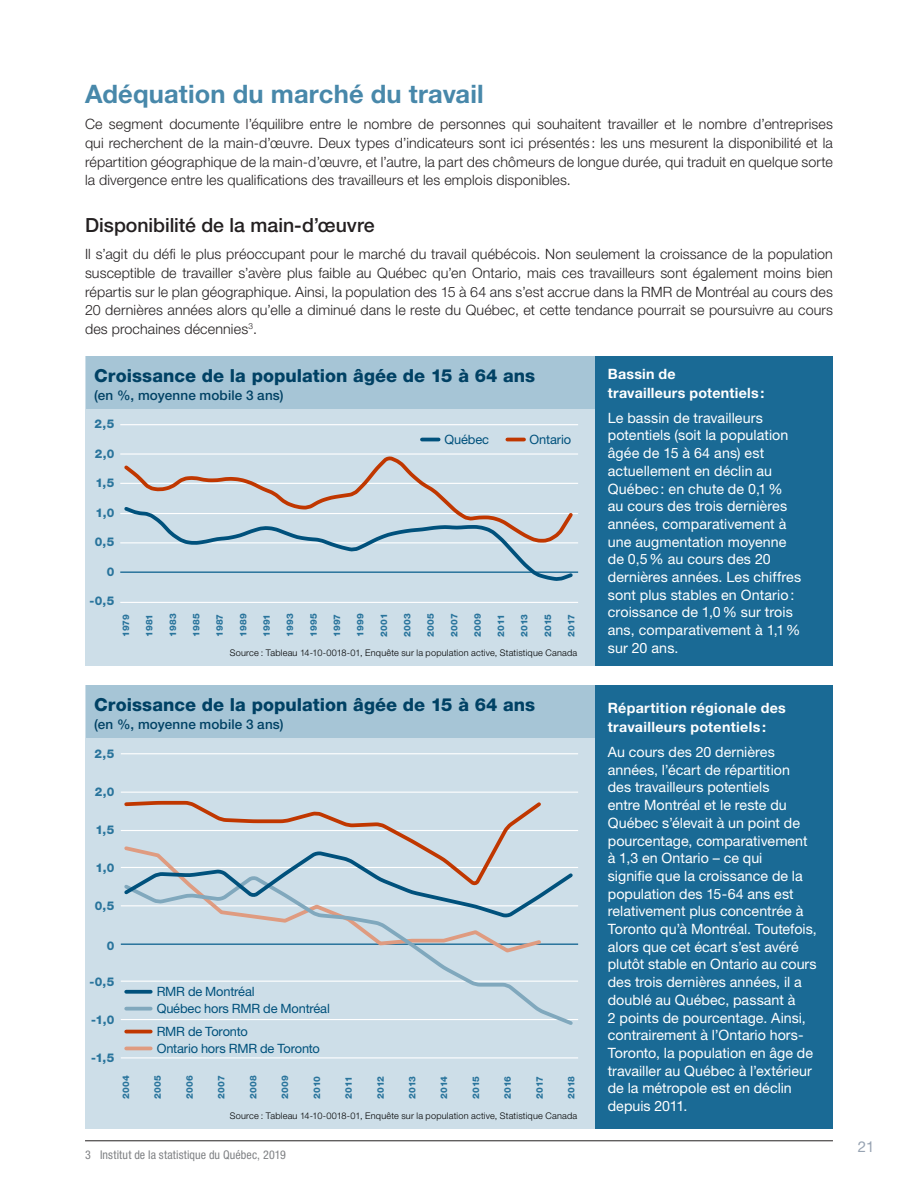
<style>
.page{position:relative;width:918px;height:1188px;background:#fff}
.page>*{position:absolute;margin:0;border:0;box-sizing:border-box;transform-origin:0 0}
.GRAPH_droite{font:700 25.5px "Helvetica Neue LT Std";letter-spacing:.005em;color:#4888aa}
.Petit_sous-titre{font:500 19.5px "Helvetica Neue LT Std";color:#231f20}
.G_titre{font:800 18px "Helvetica Neue LT Std";color:#004164}
.t1{font:15px "Helvetica Neue LT Std";color:#97a3b2}
.GRAPH_droite-2{font:14.25px/17.7px "Helvetica Neue LT Std";letter-spacing:.005em;color:#fff}
.Texte_RÉG{font:300 14.25px/18.8px "Helvetica Neue LT Std";letter-spacing:.01em;color:#231f20;text-align:justify}
.GRAPH_droite-3{font:700 14.25px/18.8px "Helvetica Neue LT Std";letter-spacing:.02em;color:#fff}
.G_titre-2{font:500 13.5px "Helvetica Neue LT Std";letter-spacing:.01em;color:#004164}
.t2{font:12.9px/17px "Helvetica Neue LT Std";letter-spacing:-.015em;color:#00517c}
.t3{font:800 12.15px "Helvetica Neue LT Std";color:#29749c}
.B_D_P{font:condensed 12px "Helvetica Neue LT Std";letter-spacing:.01em;color:#808285}
.t4{font:300 9.15px "Helvetica Neue LT Std";letter-spacing:.02em;color:#000}
.t5{font:800 9.15px "Helvetica Neue LT Std";letter-spacing:.025em;color:#29749c}
</style>
<div class="page">
<hr style="left:85px;top:1140px;width:748px;height:1px;background:#231f20">
<div style="left:85px;top:685px;width:748px;height:444px;background:#cddee8"></div>
<div style="left:86px;top:685px;width:746px;height:53px;background:#a6c5d6"></div>
<div style="left:595px;top:685px;width:238px;height:444px;background:#1a6a95"></div>
<div style="left:85px;top:356px;width:748px;height:309px;background:#cddee8"></div>
<div style="left:86px;top:356px;width:746px;height:53px;background:#a6c5d6"></div>
<hr style="left:422px;top:438px;width:17px;height:3px;background:#00517c">
<hr style="left:507px;top:438px;width:17px;height:3px;background:#c03700">
<hr style="left:120px;top:602px;width:458px;height:1px;background:#fff">
<hr style="left:120px;top:542px;width:458px;height:1px;background:#fff">
<hr style="left:120px;top:513px;width:458px;height:1px;background:#fff">
<hr style="left:120px;top:483px;width:458px;height:1px;background:#fff">
<hr style="left:120px;top:453px;width:458px;height:2px;background:#fff">
<hr style="left:120px;top:424px;width:458px;height:1px;background:#fff">
<hr style="left:120px;top:571px;width:458px;height:2px;background:#29749c">
<svg style="left:121px;top:453px;width:455px;height:128px"></svg>
<div style="left:595px;top:356px;width:238px;height:310px;background:#1a6a95"></div>
<hr style="left:121px;top:1057px;width:457px;height:1px;background:#fff">
<hr style="left:121px;top:1019px;width:457px;height:1px;background:#fff">
<hr style="left:121px;top:981px;width:457px;height:1px;background:#fff">
<hr style="left:121px;top:905px;width:457px;height:1px;background:#fff">
<hr style="left:121px;top:867px;width:457px;height:1px;background:#fff">
<hr style="left:121px;top:830px;width:457px;height:1px;background:#fff">
<hr style="left:121px;top:792px;width:457px;height:1px;background:#fff">
<hr style="left:121px;top:753px;width:457px;height:1px;background:#fff">
<hr style="left:121px;top:943px;width:457px;height:2px;background:#29749c">
<svg style="left:121px;top:921px;width:455px;height:104px"></svg>
<hr style="left:126px;top:1030px;width:25px;height:3px;background:#c03700">
<hr style="left:126px;top:1047px;width:25px;height:3px;background:#df9b80">
<svg style="left:126px;top:990px;width:25px;height:4px"></svg>
<svg style="left:126px;top:1007px;width:25px;height:4px"></svg>
<svg style="left:121px;top:800px;width:455px;height:121px"></svg>
<p class="GRAPH_droite" style="left:85px;top:78px;width:400px">Adéquation du marché du travail</p>
<p class="Texte_RÉG" style="left:85px;top:114px;width:749px">Ce segment documente l’équilibre entre le nombre de personnes qui souhaitent travailler et le nombre d’entreprises qui recherchent de la main-d’œuvre. Deux types d’indicateurs sont ici présentés : les uns mesurent la disponibilité et la répartition géographique de la main-d’œuvre, et l’autre, la part des chômeurs de longue durée, qui traduit en quelque sorte la divergence entre les qualifications des travailleurs et les emplois disponibles.</p>
<p class="Petit_sous-titre" style="left:85px;top:213px;width:291px">Disponibilité de la main-d’œuvre</p>
<p class="Texte_RÉG" style="left:85px;top:244px;width:750px">Il s’agit du défi le plus préoccupant pour le marché du travail québécois. Non seulement la croissance de la population susceptible de travailler s’avère plus faible au Québec qu’en Ontario, mais ces travailleurs sont également moins bien répartis sur le plan géographique. Ainsi, la population des 15 à 64 ans s’est accrue dans la RMR de Montréal au cours des 20 dernières années alors qu’elle a diminué dans le reste du Québec, et cette tendance pourrait se poursuivre au cours des prochaines décennies<sup>3</sup>.</p>
<p class="G_titre" style="left:94px;top:365px;width:442px">Croissance de la population âgée de 15 à 64 ans</p>
<p class="G_titre-2" style="left:94px;top:388px;width:191px">(en %, moyenne mobile 3 ans)</p>
<p class="t3" style="left:95px;top:416px;width:21px">2,5</p>
<p class="t3" style="left:95px;top:446px;width:21px">2,0</p>
<p class="t3" style="left:95px;top:476px;width:20px">1,5</p>
<p class="t3" style="left:96px;top:505px;width:20px">1,0</p>
<p class="t3" style="left:95px;top:535px;width:21px">0,5</p>
<p class="t3" style="left:107px;top:564px;width:9px">0</p>
<p class="t3" style="left:90px;top:594px;width:26px">-0,5</p>
<p class="t2" style="left:445px;top:431px;width:46px">Québec</p>
<p class="t2" style="left:530px;top:431px;width:43px">Ontario</p>
<p class="t5" style="left:120px;top:637px;width:24px;rotate:-90deg">1979</p>
<p class="t5" style="left:144px;top:637px;width:24px;rotate:-90deg">1981</p>
<p class="t5" style="left:167px;top:637px;width:25px;rotate:-90deg">1983</p>
<p class="t5" style="left:191px;top:637px;width:25px;rotate:-90deg">1985</p>
<p class="t5" style="left:214px;top:637px;width:25px;rotate:-90deg">1987</p>
<p class="t5" style="left:238px;top:637px;width:25px;rotate:-90deg">1989</p>
<p class="t5" style="left:261px;top:637px;width:25px;rotate:-90deg">1991</p>
<p class="t5" style="left:285px;top:637px;width:25px;rotate:-90deg">1993</p>
<p class="t5" style="left:308px;top:637px;width:25px;rotate:-90deg">1995</p>
<p class="t5" style="left:331px;top:637px;width:25px;rotate:-90deg">1997</p>
<p class="t5" style="left:355px;top:637px;width:25px;rotate:-90deg">1999</p>
<p class="t5" style="left:378px;top:637px;width:25px;rotate:-90deg">2001</p>
<p class="t5" style="left:402px;top:637px;width:25px;rotate:-90deg">2003</p>
<p class="t5" style="left:425px;top:637px;width:25px;rotate:-90deg">2005</p>
<p class="t5" style="left:449px;top:637px;width:25px;rotate:-90deg">2007</p>
<p class="t5" style="left:472px;top:637px;width:25px;rotate:-90deg">2009</p>
<p class="t5" style="left:496px;top:637px;width:24px;rotate:-90deg">2011</p>
<p class="t5" style="left:519px;top:637px;width:24px;rotate:-90deg">2013</p>
<p class="t5" style="left:542px;top:637px;width:25px;rotate:-90deg">2015</p>
<p class="t5" style="left:566px;top:637px;width:24px;rotate:-90deg">2017</p>
<p class="t4" style="left:230px;top:647px;width:349px">Source : Tableau 14-10-0018-01, Enquête sur la population active, Statistique Canada</p>
<p class="G_titre" style="left:94px;top:694px;width:442px">Croissance de la population âgée de 15 à 64 ans</p>
<p class="G_titre-2" style="left:94px;top:717px;width:191px">(en %, moyenne mobile 3 ans)</p>
<p class="t3" style="left:95px;top:747px;width:21px">2,5</p>
<p class="t3" style="left:95px;top:785px;width:21px">2,0</p>
<p class="t3" style="left:95px;top:823px;width:20px">1,5</p>
<p class="t3" style="left:96px;top:861px;width:20px">1,0</p>
<p class="t3" style="left:95px;top:899px;width:21px">0,5</p>
<p class="t3" style="left:107px;top:938px;width:9px">0</p>
<p class="t3" style="left:90px;top:974px;width:26px">-0,5</p>
<p class="t3" style="left:91px;top:1012px;width:25px">-1,0</p>
<p class="t3" style="left:91px;top:1050px;width:25px">-1,5</p>
<p class="t2" style="left:157px;top:983px;width:175px">RMR de Montréal<br>Québec hors RMR de Montréal</p>
<p class="t2" style="left:157px;top:1023px;width:165px">RMR de Toronto<br>Ontario hors RMR de Toronto</p>
<p class="t5" style="left:120px;top:1099px;width:25px;rotate:-90deg">2004</p>
<p class="t5" style="left:152px;top:1099px;width:25px;rotate:-90deg">2005</p>
<p class="t5" style="left:184px;top:1099px;width:25px;rotate:-90deg">2006</p>
<p class="t5" style="left:216px;top:1099px;width:25px;rotate:-90deg">2007</p>
<p class="t5" style="left:248px;top:1099px;width:25px;rotate:-90deg">2008</p>
<p class="t5" style="left:280px;top:1099px;width:25px;rotate:-90deg">2009</p>
<p class="t5" style="left:311px;top:1099px;width:24px;rotate:-90deg">2010</p>
<p class="t5" style="left:343px;top:1099px;width:24px;rotate:-90deg">2011</p>
<p class="t5" style="left:375px;top:1099px;width:24px;rotate:-90deg">2012</p>
<p class="t5" style="left:407px;top:1099px;width:24px;rotate:-90deg">2013</p>
<p class="t5" style="left:439px;top:1099px;width:24px;rotate:-90deg">2014</p>
<p class="t5" style="left:470px;top:1099px;width:25px;rotate:-90deg">2015</p>
<p class="t5" style="left:502px;top:1099px;width:24px;rotate:-90deg">2016</p>
<p class="t5" style="left:534px;top:1099px;width:24px;rotate:-90deg">2017</p>
<p class="t5" style="left:566px;top:1099px;width:24px;rotate:-90deg">2018</p>
<p class="t4" style="left:230px;top:1110px;width:349px">Source : Tableau 14-10-0018-01, Enquête sur la population active, Statistique Canada</p>
<p class="B_D_P" style="left:85px;top:1148px;width:202px">3 Institut de la statistique du Québec, 2019</p>
<p class="GRAPH_droite-3" style="left:608px;top:364px;width:158px">Bassin de<br>travailleurs potentiels:</p>
<p class="GRAPH_droite-2" style="left:608px;top:409px;width:195px">Le bassin de travailleurs potentiels (soit la population âgée de 15 à 64 ans) est actuellement en déclin au<br>Québec: en chute de 0,1% au cours des trois dernières années, comparativement à une augmentation moyenne de 0,5% au cours des 20 dernières années. Les chiffres sont plus stables en Ontario: croissance de 1,0% sur trois ans, comparativement à 1,1% sur 20 ans.</p>
<p class="GRAPH_droite-3" style="left:608px;top:699px;width:180px">Répartition régionale des travailleurs potentiels :</p>
<p class="GRAPH_droite-2" style="left:608px;top:743px;width:211px">Au cours des 20 dernières années, l’écart de répartition des travailleurs potentiels<br>entre Montréal et le reste du<br>Québec s’élevait à un point de pourcentage, comparativement à 1,3 en Ontario – ce qui<br>signifie que la croissance de la population des 15-64 ans est relativement plus concentrée à<br>Toronto qu’à Montréal. Toutefois, alors que cet écart s’est avéré plutôt stable en Ontario au cours des trois dernières années, il a doublé au Québec, passant à<br>2 points de pourcentage. Ainsi, contrairement à l’Ontario hors-<br>Toronto, la population en âge de travailler au Québec à l’extérieur de la métropole est en déclin depuis 2011.</p>
<p class="t1" style="left:858px;top:1138px;width:18px">21</p>
</div>
